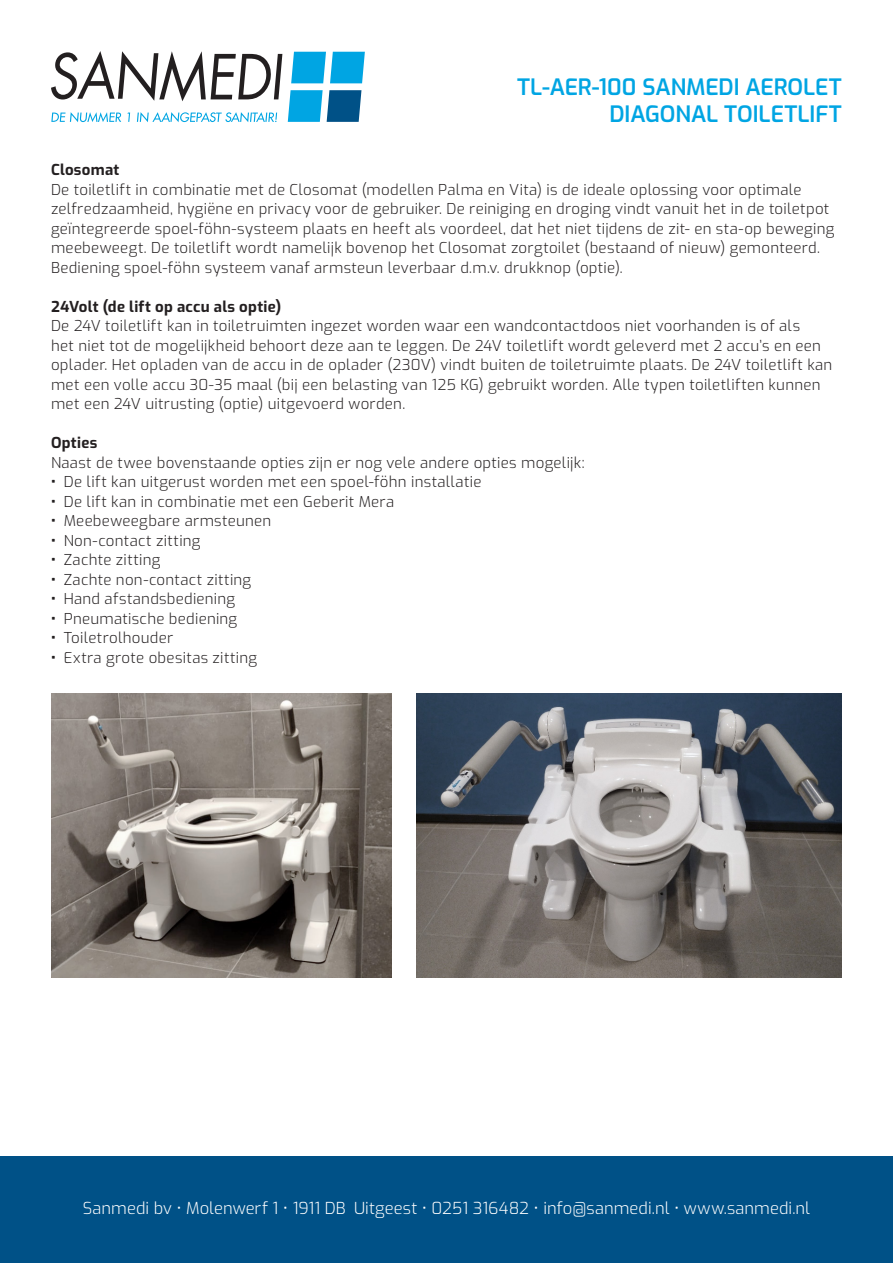
<style>
.page{position:relative;width:893px;height:1263px;background:#fff}
.page>*{position:absolute;margin:0;border:0;box-sizing:border-box;transform-origin:0 0}
.t1{font:600 22.5px "Exo";letter-spacing:-.005em;color:#00a5e3}
.t2{font:300 16.5px "Exo";letter-spacing:.005em;color:#fff}
.t3{font:300 15px/19.5px "Exo";letter-spacing:.02em;color:#231f20}
.t4{font:700 15px "Exo";letter-spacing:.02em;color:#231f20}
.s1{font-weight:700}
</style>
<div class="page">
<svg style="left:51px;top:51px;width:231px;height:50px"></svg>
<svg style="left:291px;top:52px;width:74px;height:31px;background:#22b1e6"></svg>
<svg style="left:288px;top:90px;width:73px;height:32px;background:#218cbe"></svg>
<svg style="left:51px;top:112px;width:227px;height:10px"></svg>
<div style="left:0;top:1157px;width:893px;height:106px;background:#005187"></div>
<img style="left:51px;top:694px;width:340px;height:284px">
<img style="left:417px;top:694px;width:425px;height:284px">
<p class="t1" style="left:517px;top:70px;width:326px">TL-AER-100 SANMEDI AEROLET</p>
<p class="t1" style="left:609px;top:97px;width:234px">DIAGONAL TOILETLIFT</p>
<p class="t4" style="left:51px;top:158px;width:70px">Closomat</p>
<p class="t3" style="left:51px;top:179px;width:785px">De toiletlift in combinatie met de Closomat (modellen Palma en Vita) is de ideale oplossing voor optimale zelfredzaamheid, hygiëne en privacy voor de gebruiker. De reiniging en droging vindt vanuit het in de toiletpot geïntegreerde spoel-föhn-systeem plaats en heeft als voordeel, dat het niet tijdens de zit- en sta-op beweging meebeweegt. De toiletlift wordt namelijk bovenop het Closomat zorgtoilet (bestaand of nieuw) gemonteerd.<br>Bediening spoel-föhn systeem vanaf armsteun leverbaar d.m.v. drukknop (optie).</p>
<p class="t4" style="left:51px;top:295px;width:232px">24Volt (de lift op accu als optie)</p>
<p class="t3" style="left:51px;top:315px;width:783px">De 24V toiletlift kan in toiletruimten ingezet worden waar een wandcontactdoos niet voorhanden is of als<br>het niet tot de mogelijkheid behoort deze aan te leggen. De 24V toiletlift wordt geleverd met 2 accu’s en een oplader. Het opladen van de accu in de oplader (230V) vindt buiten de toiletruimte plaats. De 24V toiletlift kan met een volle accu 30-35 maal (bij een belasting van 125 KG) gebruikt worden. Alle typen toiletliften kunnen met een 24V uitrusting (optie) uitgevoerd worden.</p>
<p class="t4" style="left:51px;top:431px;width:48px">Opties</p>
<p class="t3" style="left:51px;top:452px;width:535px">Naast de twee bovenstaande opties zijn er nog vele andere opties mogelijk:</p>
<p class="t3" style="left:51px;top:471px;width:432px"><span class="s1">•</span> De lift kan uitgerust worden met een spoel-föhn installatie</p>
<p class="t3" style="left:51px;top:491px;width:345px"><span class="s1">•</span> De lift kan in combinatie met een Geberit Mera</p>
<p class="t3" style="left:51px;top:510px;width:222px"><span class="s1">•</span> Meebeweegbare armsteunen</p>
<p class="t3" style="left:51px;top:530px;width:151px"><span class="s1">•</span> Non-contact zitting</p>
<p class="t3" style="left:51px;top:549px;width:111px"><span class="s1">•</span> Zachte zitting</p>
<p class="t3" style="left:51px;top:569px;width:202px"><span class="s1">•</span> Zachte non-contact zitting</p>
<p class="t3" style="left:51px;top:588px;width:186px"><span class="s1">•</span> Hand afstandsbediening</p>
<p class="t3" style="left:51px;top:608px;width:188px"><span class="s1">•</span> Pneumatische bediening</p>
<p class="t3" style="left:51px;top:627px;width:124px"><span class="s1">•</span> Toiletrolhouder</p>
<p class="t3" style="left:51px;top:647px;width:208px"><span class="s1">•</span> Extra grote obesitas zitting</p>
<p class="t2" style="left:83px;top:1196px;width:729px">Sanmedi bv • Molenwerf 1 • 1911 DB Uitgeest • 0251 316482 • info@sanmedi.nl • www.sanmedi.nl</p>
</div>
